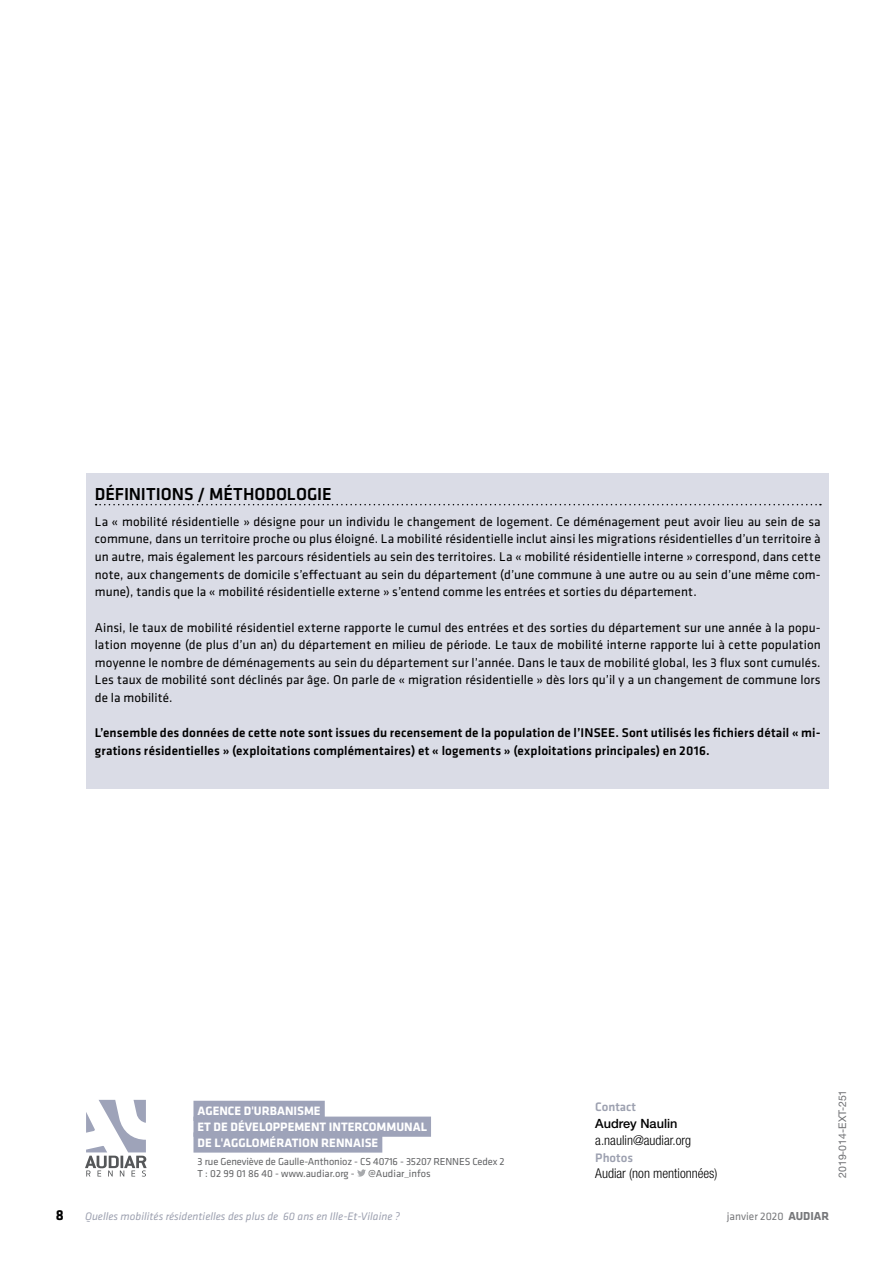
<style>
.page{position:relative;width:893px;height:1263px;background:#fff}
.page>*{position:absolute;margin:0;border:0;box-sizing:border-box;transform-origin:0 0}
.t1{font:500 18px "Klavika";letter-spacing:-.005em;color:#000}
.t2{font:700 15px "Klavika";color:#000}
.t3{font:300 condensed 13.5px "Helvetica Neue LT Std";color:#000}
.t4{font:13.2px/17.7px "Klavika";letter-spacing:.005em;color:#000;text-align:justify}
.t5{font:500 13.2px/17.7px "Klavika";letter-spacing:.01em;color:#000}
.t6{font:500 12.75px "Klavika";color:#9da1b0}
.t7{font:500 12.75px "Helvetica Neue LT Std";color:#000}
.t8{font:700 12.6px/15.9px "Klavika";color:#fff}
.t9{font:italic 11.25px "Klavika";color:#9da1b0}
.t10{font:11.25px "Klavika";color:#77787b}
.t11{font:10.5px/11.2px "Klavika";letter-spacing:-.01em;color:#636466}
.t12{font:10.5px "Helvetica Neue LT Std";color:#6d6e71}
.s1{font-weight:700;font-size:12px}
</style>
<div class="page">
<div style="left:86px;top:474px;width:743px;height:315px;background:#dadce6"></div>
<svg style="left:96px;top:504px;width:725px;height:1px"></svg>
<div style="left:193px;top:1101px;width:132px;height:20px;background:#9ea3b9"></div>
<div style="left:193px;top:1116px;width:238px;height:21px;background:#9ea3b9"></div>
<div style="left:193px;top:1132px;width:189px;height:20px;background:#9ea3b9"></div>
<svg style="left:357px;top:1169px;width:9px;height:7px"></svg>
<svg style="left:85px;top:1100px;width:62px;height:76px"></svg>
<h1 class="t1" style="left:95px;top:484px;width:238px">DÉFINITIONS / MÉTHODOLOGIE</h1>
<p class="t4" style="left:95px;top:513px;width:727px">La « mobilité résidentielle » désigne pour un individu le changement de logement. Ce déménagement peut avoir lieu au sein de sa commune, dans un territoire proche ou plus éloigné. La mobilité résidentielle inclut ainsi les migrations résidentielles d’un territoire à un autre, mais également les parcours résidentiels au sein des territoires. La « mobilité résidentielle interne » correspond, dans cette note, aux changements de domicile s’effectuant au sein du département (d’une commune à une autre ou au sein d’une même com&shy;mune), tandis que la « mobilité résidentielle externe » s’entend comme les entrées et sorties du département.</p>
<p class="t4" style="left:95px;top:619px;width:727px">Ainsi, le taux de mobilité résidentiel externe rapporte le cumul des entrées et des sorties du département sur une année à la popu&shy;lation moyenne (de plus d’un an) du département en milieu de période. Le taux de mobilité interne rapporte lui à cette population moyenne le nombre de déménagements au sein du département sur l’année. Dans le taux de mobilité global, les 3 flux sont cumulés.<br>Les taux de mobilité sont déclinés par âge. On parle de « migration résidentielle » dès lors qu’il y a un changement de commune lors de la mobilité.</p>
<p class="t5" style="left:95px;top:724px;width:727px">L’ensemble des données de cette note sont issues du recensement de la population de l’INSEE. Sont utilisés les fichiers détail « mi&shy;grations résidentielles » (exploitations complémentaires) et « logements » (exploitations principales) en 2016.</p>
<p class="t8" style="left:198px;top:1103px;width:231px">AGENCE D'URBANISME<br>ET DE DÉVELOPPEMENT INTERCOMMUNAL<br>DE L'AGGLOMÉRATION RENNAISE</p>
<p class="t11" style="left:198px;top:1156px;width:309px">3 rue Geneviève de Gaulle-Anthonioz - CS 40716 - 35207 RENNES Cedex 2<br>T : 02 99 01 86 40 - www.audiar.org -</p>
<p class="t11" style="left:368px;top:1168px;width:64px">@Audiar_infos</p>
<p class="t6" style="left:595px;top:1100px;width:42px">Contact</p>
<p class="t7" style="left:595px;top:1116px;width:84px">Audrey Naulin</p>
<p class="t3" style="left:595px;top:1132px;width:97px">a.naulin@audiar.org</p>
<p class="t6" style="left:595px;top:1151px;width:39px">Photos</p>
<p class="t3" style="left:595px;top:1165px;width:124px">Audiar (non mentionnées)</p>
<p class="t12" style="left:836px;top:1178px;width:90px;rotate:-90deg">2019-014-EXT-251</p>
<p class="t2" style="left:56px;top:1207px;width:10px">8</p>
<p class="t9" style="left:85px;top:1210px;width:317px">Quelles mobilités résidentielles des plus de 60 ans en Ille-Et-Vilaine ?</p>
<p class="t10" style="left:727px;top:1210px;width:104px">janvier 2020 <span class="s1">AUDIAR</span></p>
</div>
